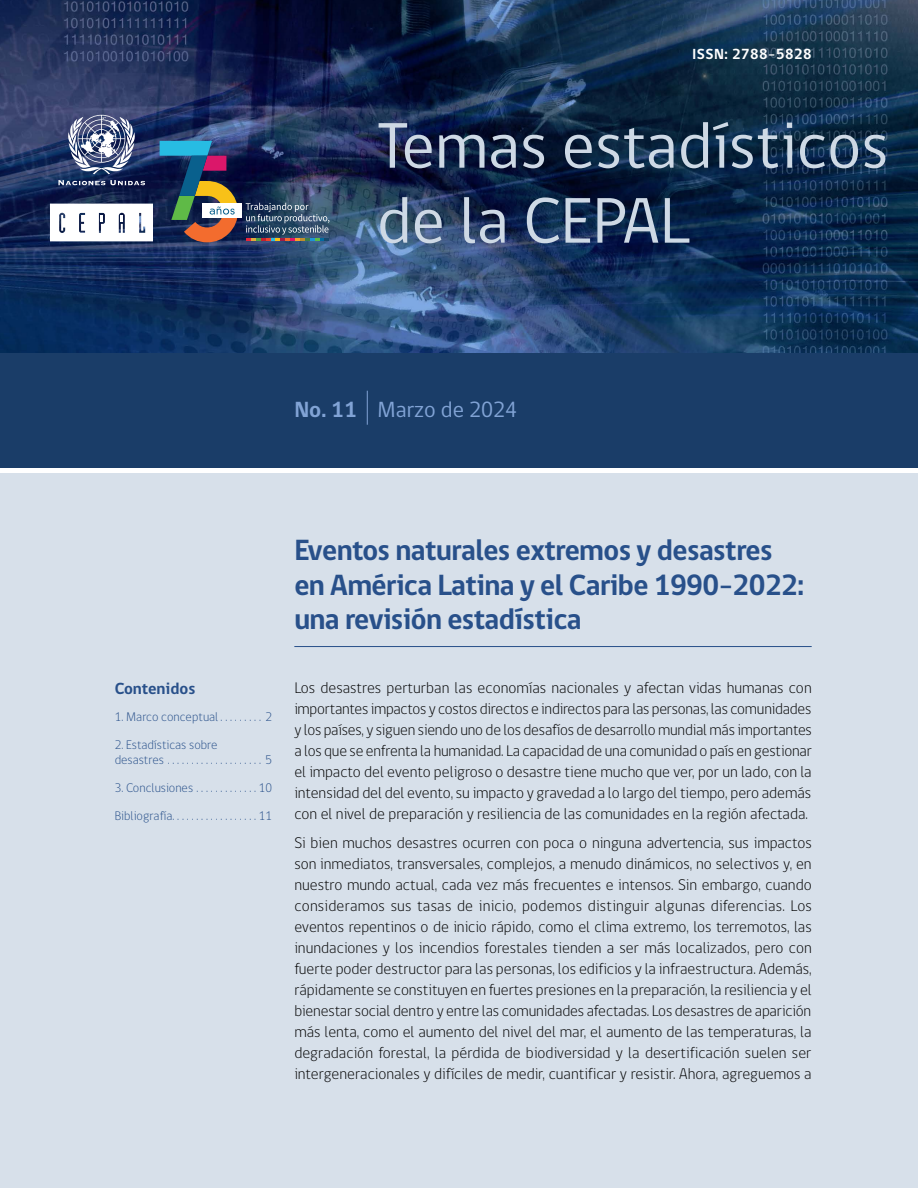
<style>
.page{position:relative;width:918px;height:1188px;background:#fff}
.page>*{position:absolute;margin:0;border:0;box-sizing:border-box;transform-origin:0 0}
.t1{font:66px/75px "gob CL";color:#ced9e5}
.t2{font:700 30px/34.5px "gob CL";letter-spacing:-.02em;color:#28508a}
.t3{font:22.5px "gob CL";color:#81a3d5}
.t4{font:700 16.5px "gob CL";color:#28508a}
.t5{font:300 15.75px/21px "gob CL";color:#000;text-align:justify}
.t6{font:700 15px "gob CL";letter-spacing:.03em;color:#fff}
.t7{font:300 12.75px/15px "gob CL";color:#28508a}
.s1{font-weight:700}
</style>
<div class="page">
<img style="left:0;top:0;width:918px;height:353px">
<div style="left:0;top:474px;width:918px;height:714px;background:#d7e0ea"></div>
<div style="left:0;top:353px;width:918px;height:115px;background:#1a3d68"></div>
<hr style="left:367px;top:391px;width:1px;height:34px;background:#81a3d5">
<hr style="left:294px;top:646px;width:518px;height:1px;background:#28508a">
<svg style="left:58px;top:180px;width:87px;height:5px"></svg>
<svg style="left:68px;top:115px;width:67px;height:59px"></svg>
<svg style="left:50px;top:204px;width:103px;height:37px"></svg>
<div style="left:202px;top:204px;width:40px;height:14px;background:#fff"></div>
<svg style="left:246px;top:203px;width:83px;height:38px;background:#4d6176"></svg>
<svg style="left:160px;top:141px;width:78px;height:101px;background:#525a64"></svg>
<p class="t6" style="left:692px;top:44px;width:121px">ISSN: 2788-5828</p>
<h1 class="t1" style="left:377px;top:110px;width:513px">Temas estadísticos de la CEPAL</h1>
<h3 class="t3" style="left:294px;top:394px;width:225px"><span class="s1">No. 11</span> Marzo de 2024</h3>
<p class="t4" style="left:115px;top:677px;width:82px">Contenidos</p>
<p class="t7" style="left:115px;top:710px;width:107px">1. Marco conceptual..........</p>
<p class="t7" style="left:265px;top:710px;width:8px">2</p>
<p class="t7" style="left:115px;top:738px;width:104px">2. Estadísticas sobre desastres .....................</p>
<p class="t7" style="left:265px;top:753px;width:8px">5</p>
<p class="t7" style="left:115px;top:780px;width:83px">3. Conclusiones..............</p>
<p class="t7" style="left:115px;top:774px;width:159px;line-height:27.8px;text-align:right">10<br>Bibliografía. . . . . . . . . . . . . . . . . . 11</p>
<h2 class="t2" style="left:294px;top:534px;width:511px">Eventos naturales extremos y desastres en América Latina y el Caribe 1990-2022: una revisión estadística</h2>
<p class="t5" style="left:294px;top:677px;width:519px">Los desastres perturban las economías nacionales y afectan vidas humanas con importantes impactos y costos directos e indirectos para las personas, las comunidades y los países, y siguen siendo uno de los desafíos de desarrollo mundial más importantes a los que se enfrenta la humanidad. La capacidad de una comunidad o país en gestionar el impacto del evento peligroso o desastre tiene mucho que ver, por un lado, con la intensidad del del evento, su impacto y gravedad a lo largo del tiempo, pero además con el nivel de preparación y resiliencia de las comunidades en la región afectada.</p>
<p class="t5" style="left:294px;top:833px;width:519px">Si bien muchos desastres ocurren con poca o ninguna advertencia, sus impactos son inmediatos, transversales, complejos, a menudo dinámicos, no selectivos y, en nuestro mundo actual, cada vez más frecuentes e intensos. Sin embargo, cuando consideramos sus tasas de inicio, podemos distinguir algunas diferencias. Los eventos repentinos o de inicio rápido, como el clima extremo, los terremotos, las inundaciones y los incendios forestales tienden a ser más localizados, pero con fuerte poder destructor para las personas, los edificios y la infraestructura. Además, rápidamente se constituyen en fuertes presiones en la preparación, la resiliencia y el bienestar social dentro y entre las comunidades afectadas. Los desastres de aparición más lenta, como el aumento del nivel del mar, el aumento de las temperaturas, la degradación forestal, la pérdida de biodiversidad y la desertificación suelen ser intergeneracionales y difíciles de medir, cuantificar y resistir. Ahora, agreguemos a</p>
</div>
